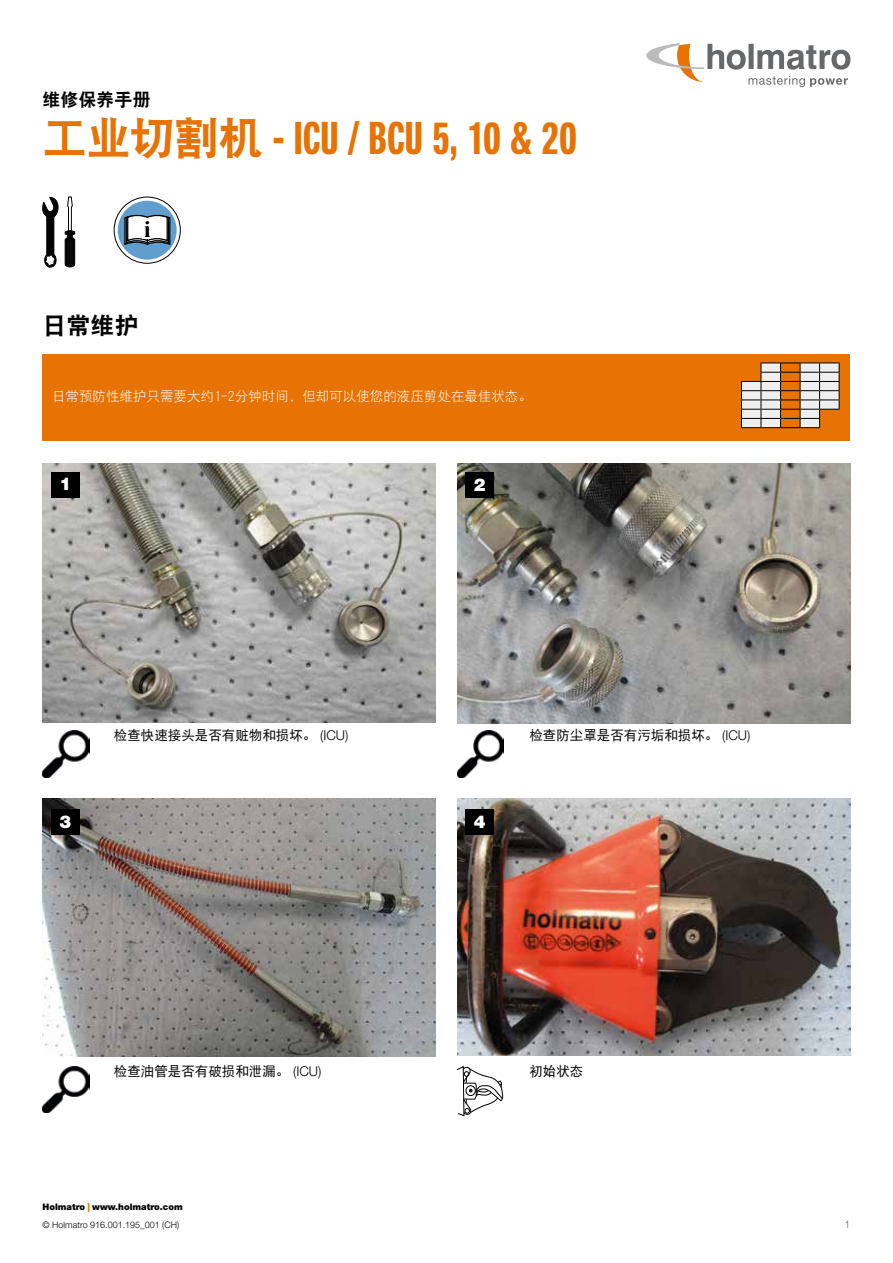
<style>
.page{position:relative;width:893px;height:1263px;background:#fff}
.page>*{position:absolute;margin:0;border:0;box-sizing:border-box;transform-origin:0 0}
.t1{font:700 45px "Neue Helvetica Pro 79 Cm";letter-spacing:.015em;color:#e77305}
.t2{font:24px "DF Hei W9";color:#000}
.t3{font:700 23.1px "Times New Roman";color:#000}
.t4{font:18px "DF Hei W9";color:#000}
.t5{font:900 17.7px "Helvetica Neue LT Std";color:#fff}
.t6{font:13.5px "DF Hei W5";color:#000}
.t7{font:13.5px "DF Hei W3";color:#fff}
.t8{font:300 10.5px "Helvetica Neue LT Std";color:#67686a}
.t9{font:300 9px/18px "Helvetica Neue LT Std";color:#000}
.s1{font-family:"DF Hei W9";font-weight:400}
.s2{font-family:"Helvetica Neue LT Std";font-weight:300}
.s3{font-weight:900}
.s4{font-weight:900;color:#e77305}
</style>
<div class="page">
<svg style="left:646px;top:43px;width:204px;height:44px"></svg>
<div style="left:43px;top:354px;width:807px;height:86px;background:#e77305"></div>
<svg style="left:114px;top:197px;width:66px;height:66px"></svg>
<div style="left:114px;top:197px;width:67px;height:67px;border:1px solid #000;border-radius:50%"></div>
<div style="left:118px;top:201px;width:59px;height:59px;background:#609ece;border-radius:50%"></div>
<svg style="left:124px;top:215px;width:47px;height:31px"></svg>
<svg style="left:42px;top:196px;width:33px;height:72px"></svg>
<svg style="left:741px;top:362px;width:99px;height:66px"></svg>
<img style="left:43px;top:463px;width:393px;height:260px">
<img style="left:457px;top:464px;width:393px;height:259px">
<img style="left:43px;top:798px;width:393px;height:259px">
<img style="left:43px;top:730px;width:46px;height:47px">
<img style="left:457px;top:730px;width:47px;height:47px">
<img style="left:43px;top:1066px;width:46px;height:47px">
<img style="left:457px;top:798px;width:393px;height:258px">
<div style="left:51px;top:472px;width:29px;height:25px;background:#000"></div>
<div style="left:466px;top:472px;width:28px;height:26px;background:#000"></div>
<div style="left:51px;top:809px;width:29px;height:26px;background:#000"></div>
<div style="left:466px;top:809px;width:28px;height:26px;background:#000"></div>
<svg style="left:457px;top:1066px;width:46px;height:51px"></svg>
<h3 class="t4" style="left:43px;top:90px;width:109px">维修保养手册</h3>
<h1 class="t1" style="left:43px;top:111px;width:536px"><span class="s1">工业切割机</span> - ICU / BCU 5, 10 &amp; 20</h1>
<h3 class="t3" style="left:144px;top:214px;width:8px">i</h3>
<h2 class="t2" style="left:43px;top:314px;width:97px">日常维护</h2>
<p class="t7" style="left:52px;top:389px;width:481px">日常预防性维护只需要大约1-2分钟时间，但却可以使您的液压剪处在最佳状态。</p>
<h3 class="t5" style="left:59px;top:473px;width:13px">1</h3>
<h3 class="t5" style="left:474px;top:474px;width:13px">2</h3>
<p class="t6" style="left:114px;top:729px;width:236px">检查快速接头是否有赃物和损坏。 <span class="s2">(ICU)</span></p>
<p class="t6" style="left:529px;top:729px;width:223px">检查防尘罩是否有污垢和损坏。 <span class="s2">(ICU)</span></p>
<h3 class="t5" style="left:59px;top:811px;width:13px">3</h3>
<h3 class="t5" style="left:474px;top:811px;width:13px">4</h3>
<p class="t6" style="left:114px;top:1064px;width:209px">检查油管是否有破损和泄漏。 <span class="s2">(ICU)</span></p>
<p class="t9" style="left:43px;top:1198px;width:142px"><span class="s3">Holmatro</span> <span class="s4">|</span> <span class="s3">www.holmatro.com </span>© Holmatro 916.001.195_001 (CH)</p>
<p class="t6" style="left:529px;top:1064px;width:55px">初始状态</p>
<p class="t8" style="left:845px;top:1218px;width:7px">1</p>
</div>
